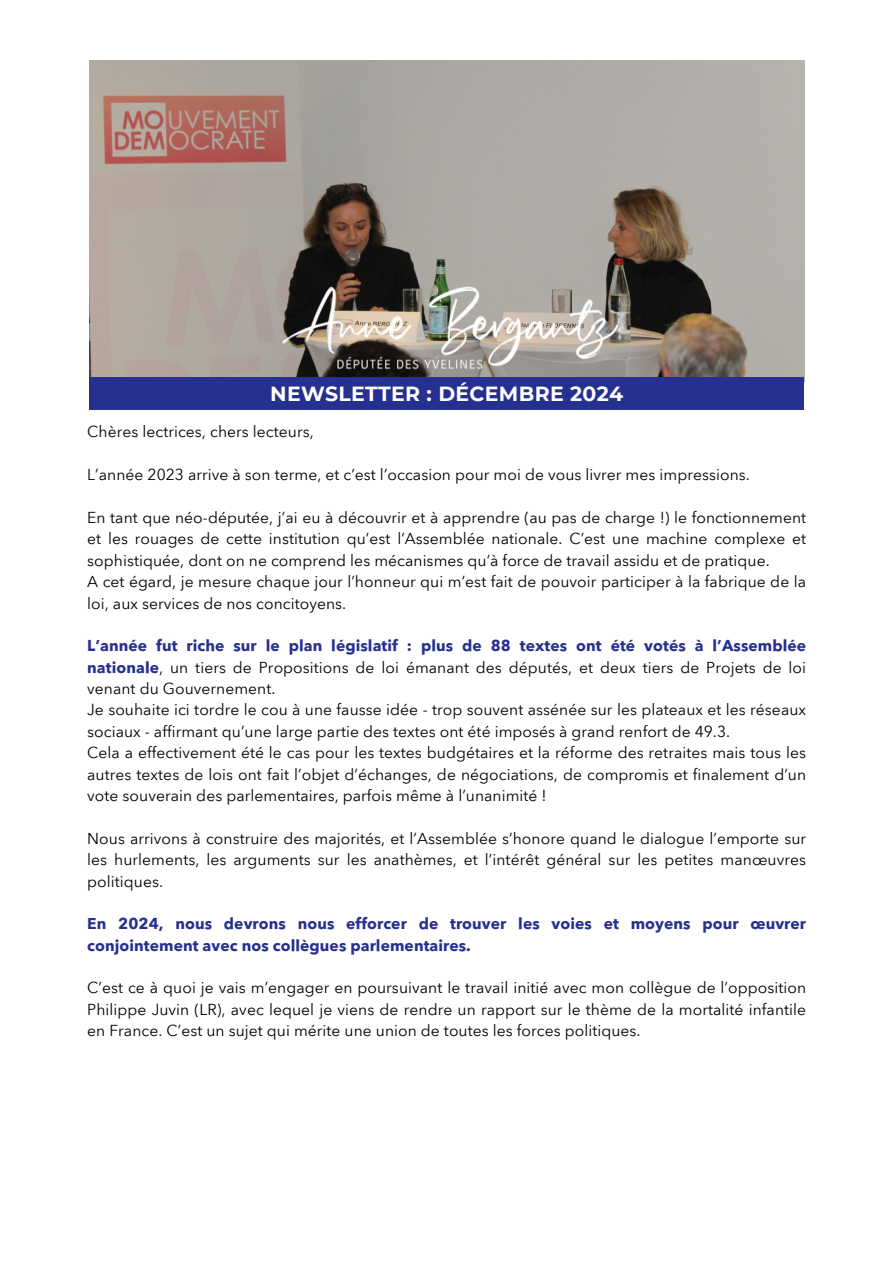
<style>
.page{position:relative;width:893px;height:1264px;background:#fff}
.page>*{position:absolute;margin:0;border:0;box-sizing:border-box;transform-origin:0 0}
.t1{font:700 20.4px "Montserrat";letter-spacing:.015em;color:#fff}
.t2{font:15.6px/21.3px "Avenir Next Arabic";letter-spacing:.005em;color:#000;text-align:justify}
.t3{font:700 15.6px/21.3px "Avenir Next Arabic";letter-spacing:.005em;color:#26318f}
.s1{font-weight:700;color:#26318f}
</style>
<div class="page">
<img style="left:89px;top:60px;width:715px;height:317px">
<img style="left:274px;top:276px;width:345px;height:101px">
<div style="left:89px;top:377px;width:715px;height:32px;background:#26318f"></div>
<h2 class="t1" style="left:270px;top:381px;width:354px">NEWSLETTER : DÉCEMBRE 2024</h2>
<h1 class="t2" style="left:87px;top:421px;width:228px">Chères lectrices, chers lecteurs,</h1>
<p class="t2" style="left:87px;top:464px;width:664px">L’année 2023 arrive à son terme, et c’est l’occasion pour moi de vous livrer mes impressions.</p>
<p class="t2" style="left:87px;top:507px;width:720px">En tant que néo-députée, j’ai eu à découvrir et à apprendre (au pas de charge !) le fonctionnement et les rouages de cette institution qu’est l’Assemblée nationale. C’est une machine complexe et sophistiquée, dont on ne comprend les mécanismes qu’à force de travail assidu et de pratique.</p>
<p class="t2" style="left:87px;top:571px;width:720px">A cet égard, je mesure chaque jour l’honneur qui m’est fait de pouvoir participer à la fabrique de la loi, aux services de nos concitoyens.</p>
<p class="t2" style="left:87px;top:635px;width:720px"><span class="s1">L’année fut riche sur le plan législatif : plus de 88 textes ont été votés à l’Assemblée nationale</span>, un tiers de Propositions de loi émanant des députés, et deux tiers de Projets de loi venant du Gouvernement.</p>
<p class="t2" style="left:87px;top:699px;width:720px">Je souhaite ici tordre le cou à une fausse idée - trop souvent assénée sur les plateaux et les réseaux sociaux - affirmant qu’une large partie des textes ont été imposés à grand renfort de 49.3.</p>
<p class="t2" style="left:87px;top:742px;width:720px">Cela a effectivement été le cas pour les textes budgétaires et la réforme des retraites mais tous les autres textes de lois ont fait l’objet d’échanges, de négociations, de compromis et finalement d’un vote souverain des parlementaires, parfois même à l’unanimité !</p>
<p class="t2" style="left:87px;top:827px;width:720px">Nous arrivons à construire des majorités, et l’Assemblée s’honore quand le dialogue l’emporte sur les hurlements, les arguments sur les anathèmes, et l’intérêt général sur les petites manœuvres politiques.</p>
<p class="t3" style="left:87px;top:913px;width:720px">En 2024, nous devrons nous efforcer de trouver les voies et moyens pour œuvrer conjointement avec nos collègues parlementaires.</p>
<p class="t2" style="left:87px;top:977px;width:720px">C’est ce à quoi je vais m’engager en poursuivant le travail initié avec mon collègue de l’opposition Philippe Juvin (LR), avec lequel je viens de rendre un rapport sur le thème de la mortalité infantile en France. C’est un sujet qui mérite une union de toutes les forces politiques.</p>
</div>
